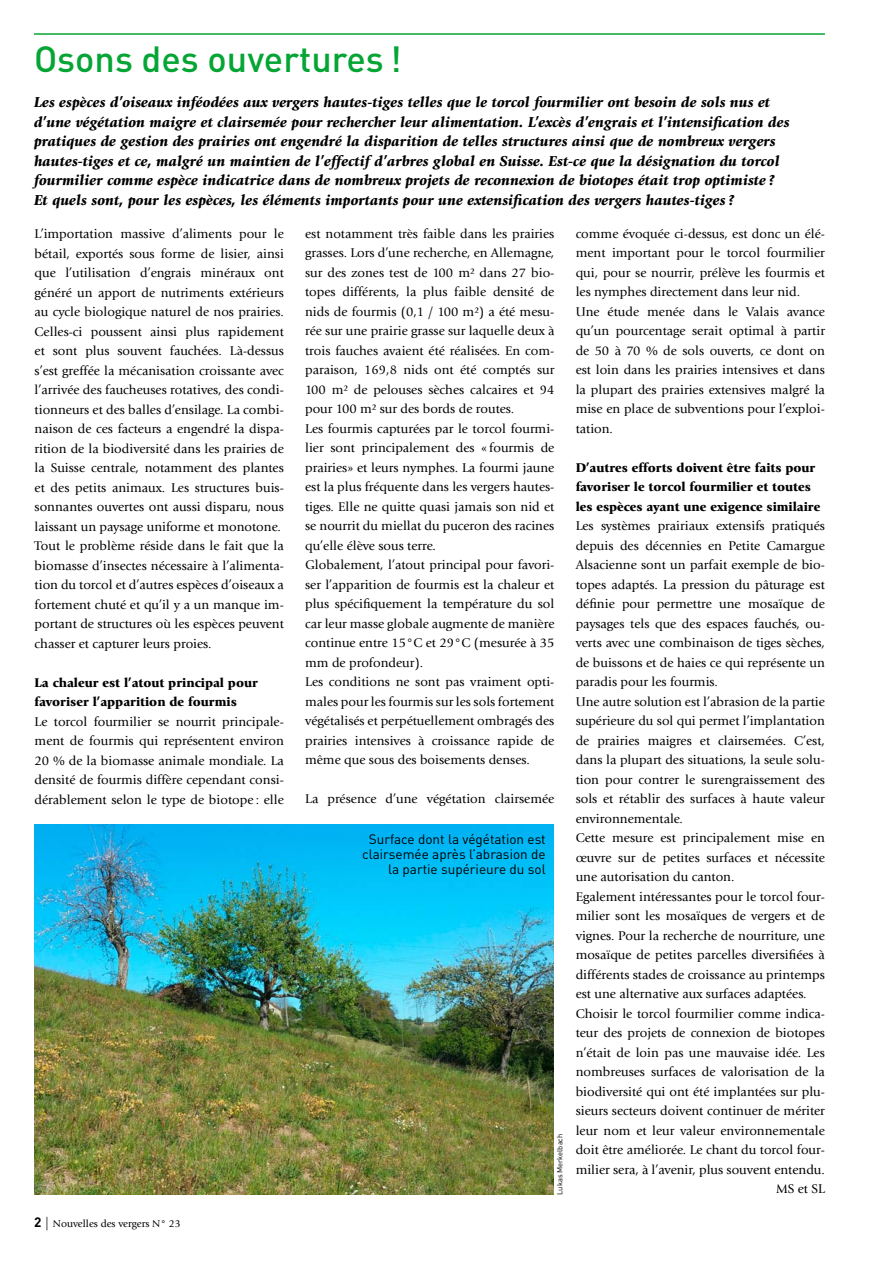
<style>
.page{position:relative;width:893px;height:1263px;background:#fff}
.page>*{position:absolute;margin:0;border:0;box-sizing:border-box;transform-origin:0 0}
.t1{font:500 36px "DIN";color:#05a535}
.t2{font:italic 900 15px/19.5px "Giovanni";color:#000}
.t3{font:13.5px/15px "DIN";color:#000;text-align:right}
.t4{font:13.2px/19.5px "Giovanni";color:#000}
.t5{font:900 13.2px/19.5px "Giovanni";color:#000}
.t6{font:10.5px "Giovanni";color:#000}
.t7{font:7.5px "DIN";color:#000}
.s1{font-family:"DIN";font-weight:700;font-size:13.5px}
.s2{font-size:13.5px}
</style>
<div class="page">
<hr style="left:34px;top:33px;width:791px;height:2px;background:#05a535">
<img style="left:34px;top:825px;width:520px;height:370px">
<h1 class="t1" style="left:34px;top:36px;width:369px">Osons des ouvertures !</h1>
<p class="t2" style="left:34px;top:93px;width:757px">Les espèces d’oiseaux inféodées aux vergers hautes-tiges telles que le torcol fourmilier ont besoin de sols nus et d’une végétation maigre et clairsemée pour rechercher leur alimentation. L’excès d’engrais et l’intensification des pratiques de gestion des prairies ont engendré la disparition de telles structures ainsi que de nombreux vergers hautes-tiges et ce, malgré un maintien de l’effectif d’arbres global en Suisse. Est-ce que la désignation du torcol fourmilier comme espèce indicatrice dans de nombreux projets de reconnexion de biotopes était trop optimiste ?<br>Et quels sont, pour les espèces, les éléments importants pour une extensification des vergers hautes-tiges ?</p>
<p class="t4" style="left:35px;top:224px;width:251px">L’importation massive d’aliments pour le bétail, exportés sous forme de lisier, ainsi que l’utilisation d’engrais minéraux ont généré un apport de nutriments extérieurs au cycle biologique naturel de nos prairies.<br>Celles-ci poussent ainsi plus rapidement et sont plus souvent fauchées. Là-dessus s’est greffée la mécanisation croissante avec l’arrivée des faucheuses rotatives, des condi&shy;tionneurs et des balles d’ensilage. La combi&shy;naison de ces facteurs a engendré la dispa&shy;rition de la biodiversité dans les prairies de la Suisse centrale, notamment des plantes et des petits animaux. Les structures buis&shy;sonnantes ouvertes ont aussi disparu, nous laissant un paysage uniforme et monotone.<br>Tout le problème réside dans le fait que la biomasse d’insectes nécessaire à l’alimenta&shy;tion du torcol et d’autres espèces d’oiseaux a fortement chuté et qu’il y a un manque im&shy;portant de structures où les espèces peuvent chasser et capturer leurs proies.</p>
<p class="t5" style="left:35px;top:672px;width:225px">La chaleur est l’atout principal pour favoriser l’apparition de fourmis</p>
<p class="t4" style="left:35px;top:712px;width:251px;text-align:justify">Le torcol fourmilier se nourrit principale&shy;ment de fourmis qui représentent environ 20 % de la biomasse animale mondiale. La densité de fourmis diffère cependant consi&shy;dérablement selon le type de biotope : elle</p>
<p class="t6" style="left:34px;top:1218px;width:148px"><span class="s1">2</span> <span class="s2">|</span> Nouvelles des vergers N° 23</p>
<p class="t4" style="left:305px;top:224px;width:251px">est notamment très faible dans les prairies grasses. Lors d’une recherche, en Allemagne, sur des zones test de 100 m² dans 27 bio&shy;topes différents, la plus faible densité de nids de fourmis (0,1 / 100 m²) a été mesu&shy;rée sur une prairie grasse sur laquelle deux à trois fauches avaient été réalisées. En com&shy;paraison, 169,8 nids ont été comptés sur 100 m² de pelouses sèches calcaires et 94 pour 100 m² sur des bords de routes.<br>Les fourmis capturées par le torcol fourmi&shy;lier sont principalement des « fourmis de prairies» et leurs nymphes. La fourmi jaune est la plus fréquente dans les vergers hautes&shy;tiges. Elle ne quitte quasi jamais son nid et se nourrit du miellat du puceron des racines qu’elle élève sous terre.<br>Globalement, l’atout principal pour favori&shy;ser l’apparition de fourmis est la chaleur et plus spécifiquement la température du sol car leur masse globale augmente de manière continue entre 15°C et 29°C (mesurée à 35 mm de profondeur).<br>Les conditions ne sont pas vraiment opti&shy;males pour les fourmis sur les sols fortement végétalisés et perpétuellement ombragés des prairies intensives à croissance rapide de même que sous des boisements denses.</p>
<p class="t4" style="left:305px;top:789px;width:251px">La présence d’une végétation clairsemée</p>
<p class="t3" style="left:362px;top:832px;width:185px">Surface dont la végétation est clairsemée après l’abrasion de la partie supérieure du sol</p>
<p class="t7" style="left:555px;top:1195px;width:63px;rotate:-90deg">Lukas Merkelbach</p>
<p class="t4" style="left:576px;top:224px;width:251px">comme évoquée ci-dessus, est donc un élé&shy;ment important pour le torcol fourmilier qui, pour se nourrir, prélève les fourmis et les nymphes directement dans leur nid.<br>Une étude menée dans le Valais avance qu’un pourcentage serait optimal à partir de 50 à 70 % de sols ouverts, ce dont on est loin dans les prairies intensives et dans la plupart des prairies extensives malgré la mise en place de subventions pour l’exploi&shy;tation.</p>
<p class="t5" style="left:576px;top:458px;width:246px">D’autres efforts doivent être faits pour favoriser le torcol fourmilier et toutes les espèces ayant une exigence similaire</p>
<p class="t4" style="left:576px;top:516px;width:251px">Les systèmes prairiaux extensifs pratiqués</p>
<p class="t4" style="left:576px;top:536px;width:251px">depuis des décennies en Petite Camargue</p>
<p class="t4" style="left:576px;top:555px;width:251px">Alsacienne sont un parfait exemple de bio-</p>
<p class="t4" style="left:576px;top:575px;width:251px">topes adaptés. La pression du pâturage est</p>
<p class="t4" style="left:576px;top:594px;width:251px">définie pour permettre une mosaïque de</p>
<p class="t4" style="left:576px;top:614px;width:251px">paysages tels que des espaces fauchés, ou-</p>
<p class="t4" style="left:576px;top:633px;width:251px">verts avec une combinaison de tiges sèches,</p>
<p class="t4" style="left:576px;top:653px;width:251px">de buissons et de haies ce qui représente un</p>
<p class="t4" style="left:576px;top:672px;width:144px">paradis pour les fourmis.</p>
<p class="t4" style="left:576px;top:692px;width:251px">Une autre solution est l’abrasion de la partie</p>
<p class="t4" style="left:576px;top:711px;width:251px">supérieure du sol qui permet l’implantation</p>
<p class="t4" style="left:576px;top:731px;width:251px">de prairies maigres et clairsemées. C’est,</p>
<p class="t4" style="left:576px;top:750px;width:251px">dans la plupart des situations, la seule solu-</p>
<p class="t4" style="left:576px;top:770px;width:251px">tion pour contrer le surengraissement des</p>
<p class="t4" style="left:576px;top:789px;width:251px">sols et rétablir des surfaces à haute valeur</p>
<p class="t4" style="left:576px;top:809px;width:109px">environnementale.</p>
<p class="t4" style="left:576px;top:828px;width:251px">Cette mesure est principalement mise en</p>
<p class="t4" style="left:576px;top:848px;width:251px">œuvre sur de petites surfaces et nécessite</p>
<p class="t4" style="left:576px;top:867px;width:160px">une autorisation du canton.</p>
<p class="t4" style="left:576px;top:887px;width:251px">Egalement intéressantes pour le torcol four-</p>
<p class="t4" style="left:576px;top:906px;width:251px">milier sont les mosaïques de vergers et de</p>
<p class="t4" style="left:576px;top:926px;width:251px">vignes. Pour la recherche de nourriture, une</p>
<p class="t4" style="left:576px;top:945px;width:251px">mosaïque de petites parcelles diversifiées à</p>
<p class="t4" style="left:576px;top:965px;width:251px">différents stades de croissance au printemps</p>
<p class="t4" style="left:576px;top:984px;width:232px">est une alternative aux surfaces adaptées.</p>
<p class="t4" style="left:576px;top:1004px;width:251px">Choisir le torcol fourmilier comme indica-</p>
<p class="t4" style="left:576px;top:1023px;width:251px">teur des projets de connexion de biotopes</p>
<p class="t4" style="left:576px;top:1043px;width:251px">n’était de loin pas une mauvaise idée. Les</p>
<p class="t4" style="left:576px;top:1062px;width:251px">nombreuses surfaces de valorisation de la</p>
<p class="t4" style="left:576px;top:1082px;width:251px">biodiversité qui ont été implantées sur plu-</p>
<p class="t4" style="left:576px;top:1101px;width:251px">sieurs secteurs doivent continuer de mériter</p>
<p class="t4" style="left:576px;top:1121px;width:251px">leur nom et leur valeur environnementale</p>
<p class="t4" style="left:576px;top:1140px;width:251px">doit être améliorée. Le chant du torcol four-</p>
<p class="t4" style="left:576px;top:1160px;width:251px">milier sera, à l’avenir, plus souvent entendu.</p>
<p class="t4" style="left:776px;top:1179px;width:50px">MS et SL</p>
</div>
